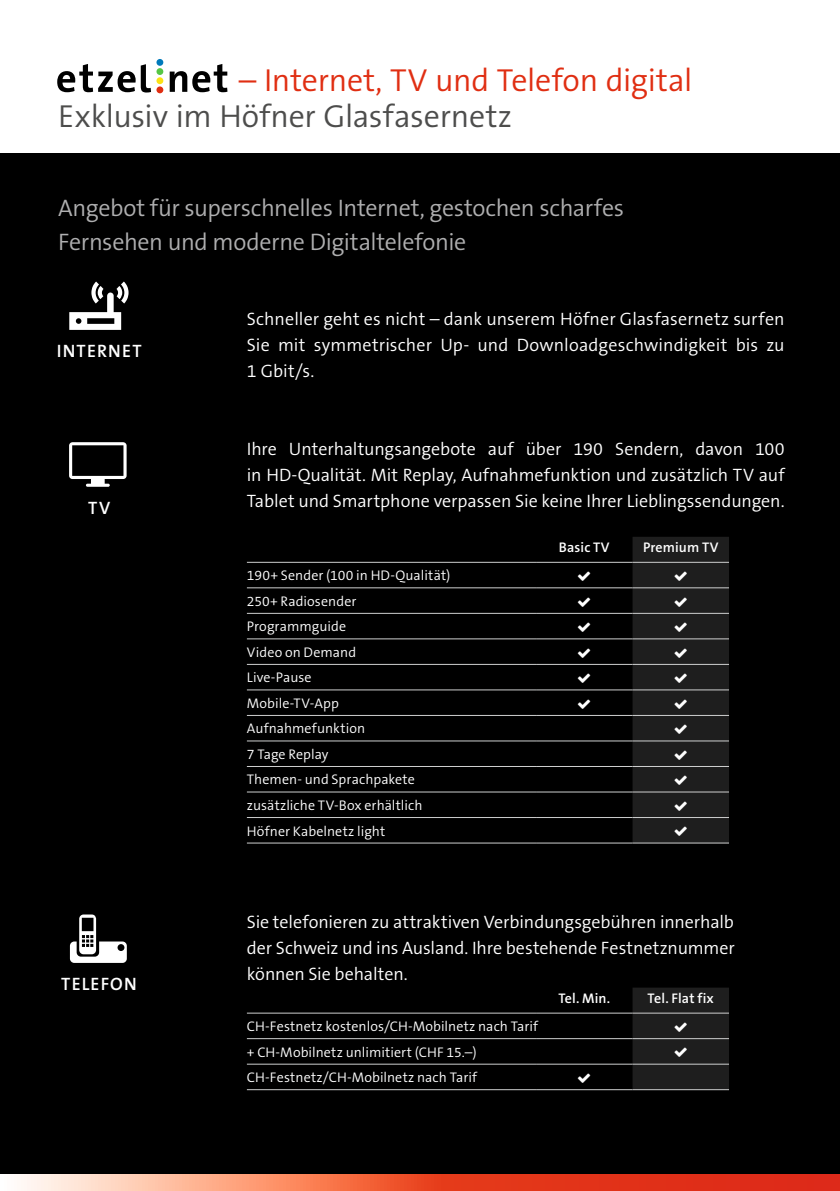
<style>
.page{position:relative;width:840px;height:1191px;background:#fff}
.page>*{position:absolute;margin:0;border:0;box-sizing:border-box;transform-origin:0 0}
.t1{font:300 32px "The Sans B4";letter-spacing:-.005em;color:#e02e12}
.t2{font:300 32px "The Sans B4";letter-spacing:-.005em;color:#4d4d4c}
.t3{font:300 24px/34px "The Sans B4";letter-spacing:-.015em;color:#afafb0}
.t4{font:300 18px/26px "The Sans B4";color:#fff;text-align:justify}
.t5{font:600 18px "The Sans B6";letter-spacing:.065em;color:#fff}
.t6{font:300 14px/25.6px "The Sans B4";letter-spacing:.005em;color:#fff}
.t7{font:600 14px "The Sans B6";letter-spacing:.01em;color:#fff}
</style>
<div class="page">
<svg style="left:21px;top:1174px;width:818px;height:17px;background:#ed6a4e"></svg>
<div style="left:0;top:153px;width:839px;height:1021px;background:#000"></div>
<hr style="left:247px;top:562px;width:288px;height:1px;background:#cecfcf">
<hr style="left:535px;top:562px;width:97px;height:1px;background:#cecfcf">
<hr style="left:247px;top:587px;width:288px;height:1px;background:#cecfcf">
<hr style="left:535px;top:587px;width:97px;height:1px;background:#cecfcf">
<hr style="left:247px;top:613px;width:288px;height:1px;background:#cecfcf">
<hr style="left:535px;top:613px;width:97px;height:1px;background:#cecfcf">
<hr style="left:247px;top:638px;width:288px;height:1px;background:#cecfcf">
<hr style="left:535px;top:638px;width:97px;height:1px;background:#cecfcf">
<hr style="left:247px;top:664px;width:288px;height:1px;background:#cecfcf">
<hr style="left:535px;top:664px;width:97px;height:1px;background:#cecfcf">
<hr style="left:247px;top:689px;width:288px;height:1px;background:#cecfcf">
<hr style="left:535px;top:689px;width:97px;height:1px;background:#cecfcf">
<hr style="left:247px;top:715px;width:288px;height:1px;background:#cecfcf">
<hr style="left:535px;top:715px;width:97px;height:1px;background:#cecfcf">
<hr style="left:247px;top:740px;width:288px;height:1px;background:#cecfcf">
<hr style="left:535px;top:740px;width:97px;height:1px;background:#cecfcf">
<hr style="left:247px;top:766px;width:288px;height:1px;background:#cecfcf">
<hr style="left:535px;top:766px;width:97px;height:1px;background:#cecfcf">
<hr style="left:247px;top:791px;width:288px;height:1px;background:#cecfcf">
<hr style="left:535px;top:791px;width:97px;height:1px;background:#cecfcf">
<hr style="left:247px;top:817px;width:288px;height:1px;background:#cecfcf">
<hr style="left:535px;top:817px;width:97px;height:1px;background:#cecfcf">
<hr style="left:247px;top:842px;width:288px;height:1px;background:#cecfcf">
<hr style="left:535px;top:842px;width:97px;height:1px;background:#cecfcf">
<hr style="left:247px;top:1012px;width:288px;height:1px;background:#cecfcf">
<hr style="left:535px;top:1012px;width:97px;height:1px;background:#cecfcf">
<hr style="left:247px;top:1038px;width:288px;height:1px;background:#cecfcf">
<hr style="left:535px;top:1038px;width:97px;height:1px;background:#cecfcf">
<hr style="left:247px;top:1063px;width:288px;height:1px;background:#cecfcf">
<hr style="left:535px;top:1063px;width:97px;height:1px;background:#cecfcf">
<hr style="left:247px;top:1089px;width:288px;height:1px;background:#cecfcf">
<hr style="left:535px;top:1089px;width:97px;height:1px;background:#cecfcf">
<hr style="left:632px;top:1089px;width:96px;height:1px;background:#cecfcf">
<svg style="left:70px;top:914px;width:57px;height:49px"></svg>
<svg style="left:69px;top:442px;width:57px;height:45px"></svg>
<svg style="left:69px;top:281px;width:59px;height:49px"></svg>
<div style="left:156px;top:59px;width:7px;height:7px;background:#007abb;border-radius:50%"></div>
<div style="left:156px;top:68px;width:7px;height:7px;background:#56c645;border-radius:50%"></div>
<div style="left:156px;top:77px;width:7px;height:7px;background:#fbe115;border-radius:50%"></div>
<div style="left:156px;top:86px;width:7px;height:7px;background:#e02e12;border-radius:50%"></div>
<svg style="left:57px;top:64px;width:78px;height:28px"></svg>
<svg style="left:141px;top:64px;width:10px;height:29px"></svg>
<svg style="left:170px;top:64px;width:57px;height:28px"></svg>
<svg style="left:632px;top:537px;width:96px;height:306px;background:#242424"></svg>
<svg style="left:632px;top:987px;width:96px;height:102px;background:#222"></svg>
<h1 class="t1" style="left:239px;top:64px;width:455px">– Internet, TV und Telefon digital</h1>
<h1 class="t2" style="left:58px;top:100px;width:455px">Exklusiv im Höfner Glasfasernetz</h1>
<h2 class="t3" style="left:58px;top:192px;width:567px">Angebot für superschnelles Internet, gestochen scharfes<br>Fernsehen und moderne Digitaltelefonie</h2>
<p class="t5" style="left:57px;top:342px;width:86px">INTERNET</p>
<p class="t5" style="left:88px;top:499px;width:24px">TV</p>
<p class="t5" style="left:61px;top:974px;width:77px">TELEFON</p>
<p class="t4" style="left:247px;top:306px;width:539px">Schneller geht es nicht – dank unserem Höfner Glasfasernetz surfen Sie mit symmetrischer Up- und Downloadgeschwindigkeit bis zu 1 Gbit/s.</p>
<p class="t4" style="left:247px;top:436px;width:539px">Ihre Unterhaltungsangebote auf über 190 Sendern, davon 100 in HD-Qualität. Mit Replay, Aufnahmefunktion und zusätzlich TV auf Tablet und Smartphone verpassen Sie keine Ihrer Lieblingssendungen.</p>
<p class="t7" style="left:558px;top:540px;width:52px">Basic TV</p>
<p class="t7" style="left:642px;top:540px;width:77px">Premium TV</p>
<p class="t6" style="left:247px;top:563px;width:205px">190+ Sender (100 in HD-Qualität)<br>250+ Radiosender<br>Programmguide<br>Video on Demand<br>Live-Pause<br>Mobile-TV-App<br>Aufnahmefunktion<br>7 Tage Replay<br>Themen- und Sprachpakete zusätzliche TV-Box erhältlich<br>Höfner Kabelnetz light</p>
<p class="t4" style="left:247px;top:909px;width:489px">Sie telefonieren zu attraktiven Verbindungsgebühren innerhalb der Schweiz und ins Ausland. Ihre bestehende Festnetznummer können Sie behalten.</p>
<p class="t7" style="left:558px;top:991px;width:53px">Tel. Min.</p>
<p class="t7" style="left:647px;top:991px;width:68px">Tel. Flat fix</p>
<p class="t6" style="left:247px;top:1014px;width:292px">CH-Festnetz kostenlos/CH-Mobilnetz nach Tarif + CH-Mobilnetz unlimitiert (CHF 15.–)<br>CH-Festnetz/CH-Mobilnetz nach Tarif</p>
</div>
